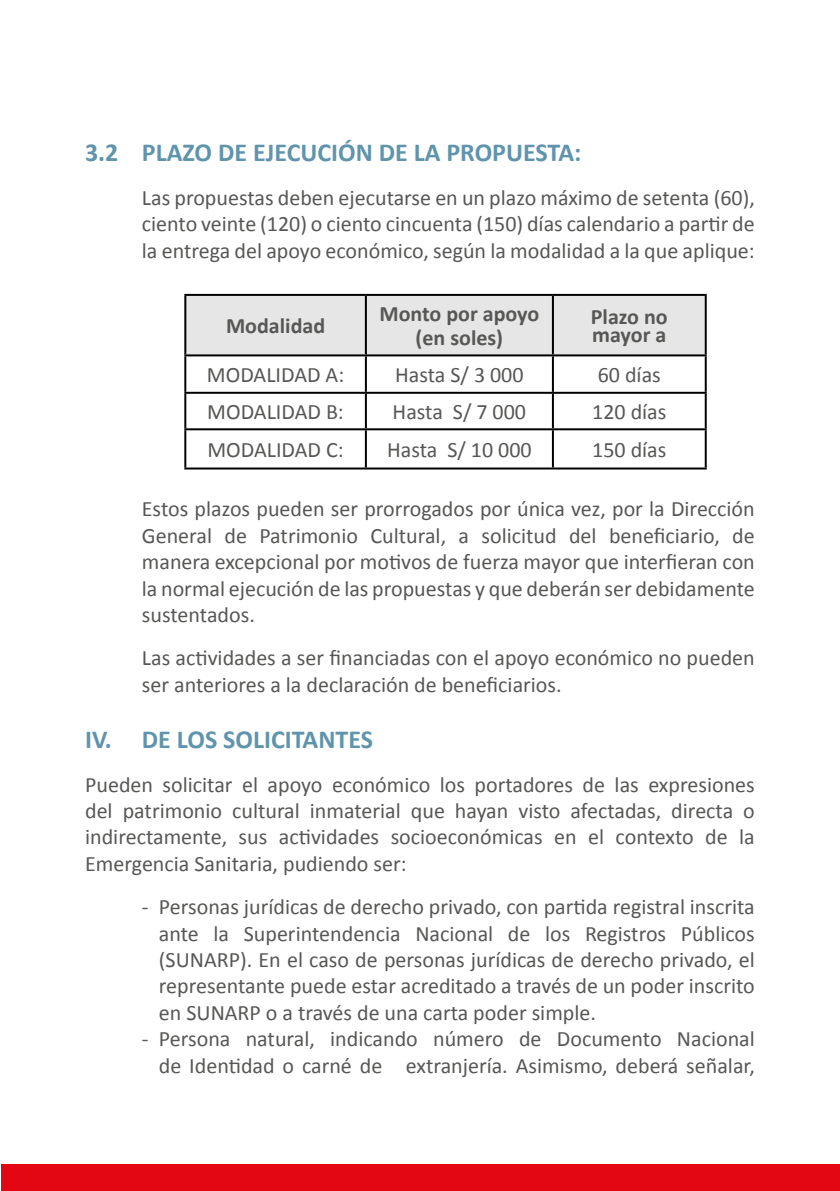
<style>
.page{position:relative;width:840px;height:1191px;background:#fff}
.page>*{position:absolute;margin:0;border:0;box-sizing:border-box;transform-origin:0 0}
.t1{font:700 26px "Calibri";color:#5f94ac}
.t2{font:22px/26.4px "Calibri";color:#575756;text-align:justify}
.t3{font:700 22px/24px "Calibri";color:#575756;text-align:center}
</style>
<div class="page">
<div style="left:1px;top:1163px;width:838px;height:28px;background:#e30613"></div>
<div style="left:186px;top:296px;width:518px;height:58px;background:#e7e6e6"></div>
<hr style="left:364px;top:296px;width:2px;height:58px;background:#000">
<hr style="left:184px;top:294px;width:181px;height:2px;background:#000">
<hr style="left:184px;top:296px;width:2px;height:58px;background:#000">
<hr style="left:365px;top:294px;width:187px;height:2px;background:#000">
<hr style="left:552px;top:294px;width:154px;height:2px;background:#000">
<hr style="left:551px;top:296px;width:2px;height:58px;background:#000">
<hr style="left:704px;top:296px;width:2px;height:58px;background:#000">
<hr style="left:184px;top:356px;width:2px;height:36px;background:#000">
<hr style="left:551px;top:356px;width:2px;height:36px;background:#000">
<hr style="left:704px;top:356px;width:2px;height:36px;background:#000">
<hr style="left:184px;top:394px;width:2px;height:34px;background:#000">
<hr style="left:551px;top:394px;width:2px;height:34px;background:#000">
<hr style="left:704px;top:394px;width:2px;height:34px;background:#000">
<hr style="left:184px;top:430px;width:2px;height:37px;background:#000">
<hr style="left:551px;top:430px;width:2px;height:37px;background:#000">
<hr style="left:704px;top:430px;width:2px;height:37px;background:#000">
<hr style="left:184px;top:354px;width:181px;height:2px;background:#000">
<hr style="left:365px;top:354px;width:187px;height:2px;background:#000">
<hr style="left:552px;top:354px;width:154px;height:2px;background:#000">
<hr style="left:184px;top:392px;width:181px;height:2px;background:#000">
<hr style="left:365px;top:392px;width:187px;height:2px;background:#000">
<hr style="left:552px;top:392px;width:154px;height:2px;background:#000">
<hr style="left:184px;top:428px;width:181px;height:2px;background:#000">
<hr style="left:365px;top:428px;width:187px;height:2px;background:#000">
<hr style="left:552px;top:428px;width:154px;height:2px;background:#000">
<hr style="left:184px;top:467px;width:181px;height:2px;background:#000">
<hr style="left:365px;top:467px;width:187px;height:2px;background:#000">
<hr style="left:552px;top:467px;width:154px;height:2px;background:#000">
<hr style="left:364px;top:356px;width:2px;height:36px;background:#000">
<hr style="left:364px;top:394px;width:2px;height:34px;background:#000">
<hr style="left:364px;top:430px;width:2px;height:37px;background:#000">
<p class="t1" style="left:85px;top:136px;width:497px">3.2 PLAZO DE EJECUCIÓN DE LA PROPUESTA:</p>
<p class="t2" style="left:142px;top:184px;width:614px">Las propuestas deben ejecutarse en un plazo máximo de setenta (60), ciento veinte (120) o ciento cincuenta (150) días calendario a partir de la entrega del apoyo económico, según la modalidad a la que aplique:</p>
<p class="t3" style="left:226px;top:314px;width:101px">Modalidad</p>
<p class="t3" style="left:379px;top:302px;width:161px">Monto por apoyo (en soles)</p>
<p class="t3" style="left:590px;top:308px;width:78px;line-height:18px;text-align:left">Plazo no mayor a</p>
<p class="t2" style="left:207px;top:362px;width:139px">MODALIDAD A:</p>
<p class="t2" style="left:395px;top:362px;width:130px">Hasta S/ 3 000</p>
<p class="t2" style="left:597px;top:362px;width:65px">60 días</p>
<p class="t2" style="left:207px;top:399px;width:138px">MODALIDAD B:</p>
<p class="t2" style="left:392px;top:399px;width:135px">Hasta S/ 7 000</p>
<p class="t2" style="left:592px;top:399px;width:76px">120 días</p>
<p class="t2" style="left:207px;top:437px;width:138px">MODALIDAD C:</p>
<p class="t2" style="left:387px;top:437px;width:146px">Hasta S/ 10 000</p>
<p class="t2" style="left:592px;top:437px;width:76px">150 días</p>
<p class="t2" style="left:142px;top:496px;width:614px">Estos plazos pueden ser prorrogados por única vez, por la Dirección General de Patrimonio Cultural, a solicitud del beneficiario, de manera excepcional por motivos de fuerza mayor que interfieran con la normal ejecución de las propuestas y que deberán ser debidamente sustentados.</p>
<p class="t2" style="left:142px;top:645px;width:614px">Las actividades a ser financiadas con el apoyo económico no pueden ser anteriores a la declaración de beneficiarios.</p>
<p class="t1" style="left:85px;top:723px;width:289px">IV. DE LOS SOLICITANTES</p>
<p class="t2" style="left:85px;top:771px;width:670px">Pueden solicitar el apoyo económico los portadores de las expresiones del patrimonio cultural inmaterial que hayan visto afectadas, directa o indirectamente, sus actividades socioeconómicas en el contexto de la Emergencia Sanitaria, pudiendo ser:</p>
<p class="t2" style="left:159px;top:893px;width:597px;text-indent:-17px">- Personas jurídicas de derecho privado, con partida registral inscrita ante la Superintendencia Nacional de los Registros Públicos (SUNARP). En el caso de personas jurídicas de derecho privado, el representante puede estar acreditado a través de un poder inscrito en SUNARP o a través de una carta poder simple.</p>
<p class="t2" style="left:142px;top:1025px;width:614px;text-align:right">- Persona natural, indicando número de Documento Nacional de Identidad o carné de extranjería. Asimismo, deberá señalar,</p>
</div>
